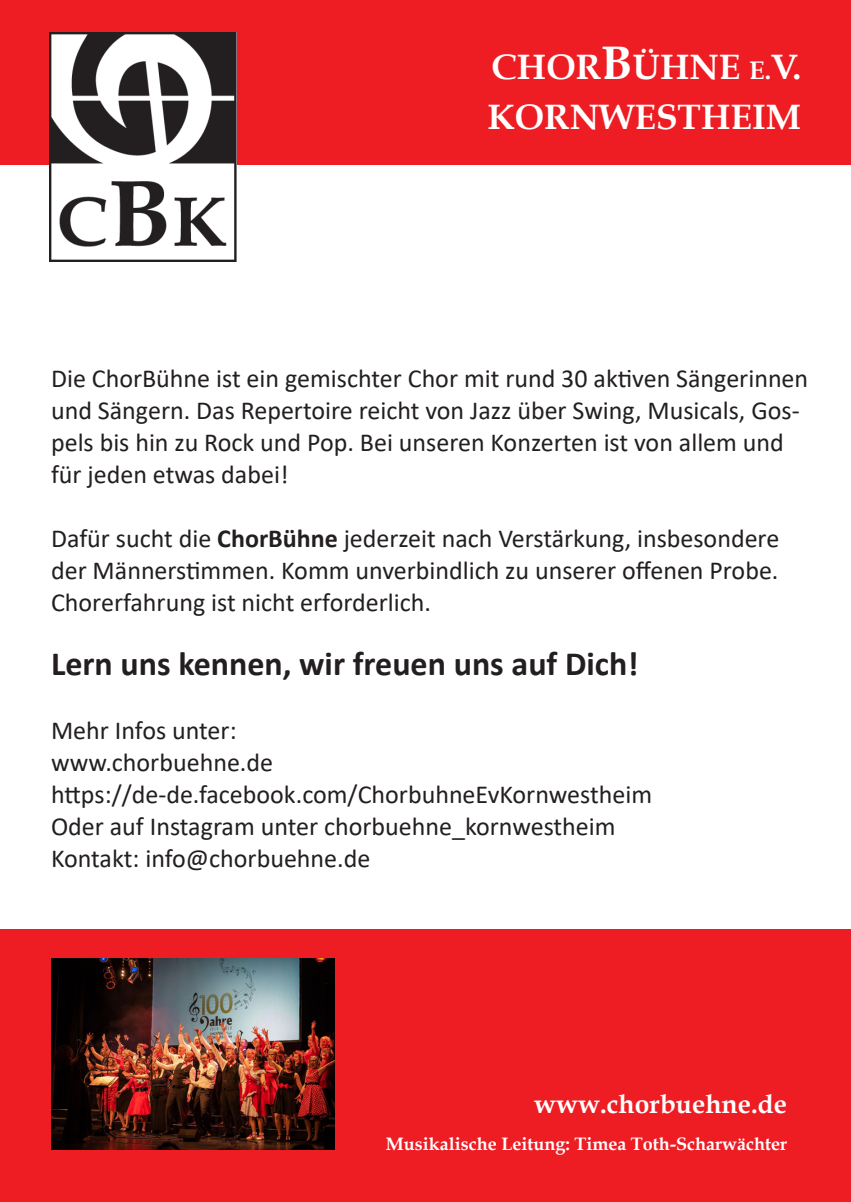
<style>
.page{position:relative;width:851px;height:1202px;background:#fff}
.page>*{position:absolute;margin:0;border:0;box-sizing:border-box;transform-origin:0 0}
.t1{font:700 35.2px "Book Antiqua";color:#fff}
.t2{font:700 34px "Calibri";color:#231f20}
.t3{font:700 26.4px "Book Antiqua";color:#fff}
.t4{font:26px/32px "Calibri";color:#231f20}
.t5{font:700 18px "Book Antiqua";color:#fff}
.s1{font-size:47px}
.s2{font-size:25.4px}
.s3{font-weight:700}
</style>
<div class="page">
<div style="left:0;top:930px;width:850px;height:272px;background:#ee1d23"></div>
<div style="left:0;top:0;width:850px;height:164px;background:#ee1d23"></div>
<img style="left:50px;top:32px;width:186px;height:230px">
<img style="left:51px;top:958px;width:283px;height:191px">
<p class="t1" style="left:491px;top:43px;width:311px">CHOR<span class="s1">B</span>ÜHNE <span class="s2">E.</span>V.</p>
<p class="t1" style="left:487px;top:93px;width:315px">KORNWESTHEIM</p>
<p class="t4" style="left:51px;top:362px;width:758px">Die ChorBühne ist ein gemischter Chor mit rund 30 aktiven Sängerinnen und Sängern. Das Repertoire reicht von Jazz über Swing, Musicals, Gos&shy;pels bis hin zu Rock und Pop. Bei unseren Konzerten ist von allem und für jeden etwas dabei!</p>
<p class="t4" style="left:51px;top:522px;width:729px">Dafür sucht die <span class="s3">ChorBühne</span> jederzeit nach Verstärkung, insbesondere der Männerstimmen. Komm unverbindlich zu unserer offenen Probe.</p>
<p class="t4" style="left:51px;top:586px;width:381px">Chorerfahrung ist nicht erforderlich.</p>
<p class="t2" style="left:51px;top:640px;width:588px">Lern uns kennen, wir freuen uns auf Dich!</p>
<p class="t4" style="left:51px;top:714px;width:187px">Mehr Infos unter:</p>
<p class="t4" style="left:51px;top:746px;width:223px">www.chorbuehne.de</p>
<p class="t4" style="left:51px;top:778px;width:602px">https://de-de.facebook.com/ChorbuhneEvKornwestheim</p>
<p class="t4" style="left:51px;top:810px;width:566px">Oder auf Instagram unter chorbuehne_kornwestheim</p>
<p class="t4" style="left:51px;top:842px;width:321px">Kontakt: info@chorbuehne.de</p>
<p class="t3" style="left:534px;top:1086px;width:254px">www.chorbuehne.de</p>
<p class="t5" style="left:386px;top:1131px;width:402px">Musikalische Leitung: Timea Toth-Scharwächter</p>
</div>
